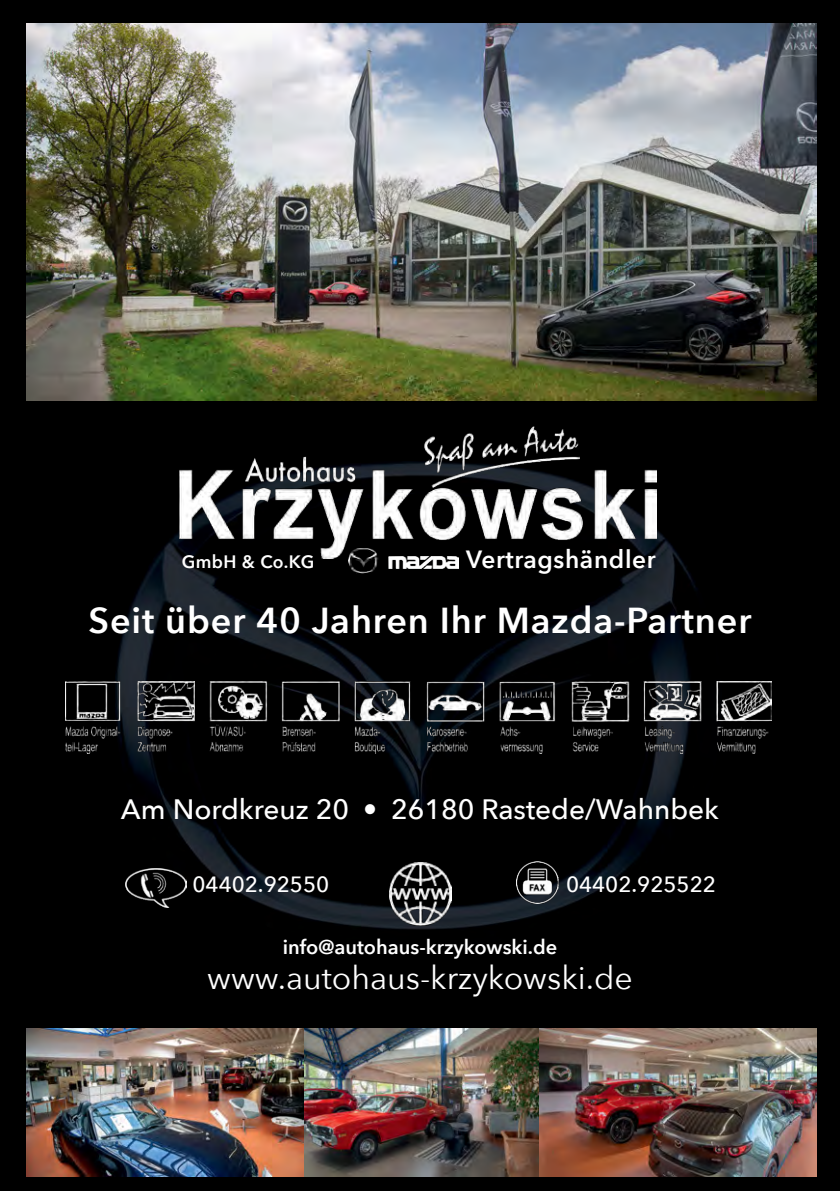
<style>
.page{position:relative;width:840px;height:1191px;background:#fff}
.page>*{position:absolute;margin:0;border:0;box-sizing:border-box;transform-origin:0 0}
.t1{font:600 36px "Avenir Next";letter-spacing:.025em;color:#fff}
.t2{font:32px "Avenir Next";color:#fff}
.t3{font:500 28px "Avenir Next";color:#fff}
.t4{font:600 24.8px "Avenir Next";letter-spacing:.025em;color:#fff}
.t5{font:500 22px "Avenir Next";color:#fff}
.t6{font:600 20px "Avenir Next";color:#fff}
.t7{font:600 18px "Avenir Next";letter-spacing:.025em;color:#fff}
</style>
<div class="page">
<div style="left:0;top:0;width:839px;height:1191px;background:#000"></div>
<img style="left:116px;top:469px;width:605px;height:461px">
<img style="left:66px;top:682px;width:704px;height:72px">
<img style="left:180px;top:427px;width:476px;height:131px">
<img style="left:348px;top:549px;width:31px;height:24px">
<img style="left:388px;top:556px;width:70px;height:12px">
<img style="left:26px;top:23px;width:790px;height:377px">
<img style="left:26px;top:1028px;width:790px;height:148px">
<img style="left:126px;top:868px;width:61px;height:40px">
<img style="left:516px;top:861px;width:42px;height:43px">
<img style="left:389px;top:862px;width:62px;height:63px">
<hr style="left:839px;top:0;width:1px;height:1191px;background:#000">
<p class="t7" style="left:182px;top:546px;width:134px">GmbH &amp; Co.KG</p>
<p class="t4" style="left:465px;top:538px;width:191px">Vertragshändler</p>
<p class="t1" style="left:88px;top:589px;width:664px">Seit über 40 Jahren Ihr Mazda-Partner</p>
<p class="t3" style="left:121px;top:785px;width:599px">Am Nordkreuz 20 • 26180 Rastede/Wahnbek</p>
<p class="t5" style="left:192px;top:865px;width:138px">04402.92550</p>
<p class="t5" style="left:565px;top:865px;width:151px">04402.925522</p>
<p class="t6" style="left:282px;top:929px;width:276px">info@autohaus-krzykowski.de</p>
<p class="t2" style="left:207px;top:951px;width:427px">www.autohaus-krzykowski.de</p>
</div>
